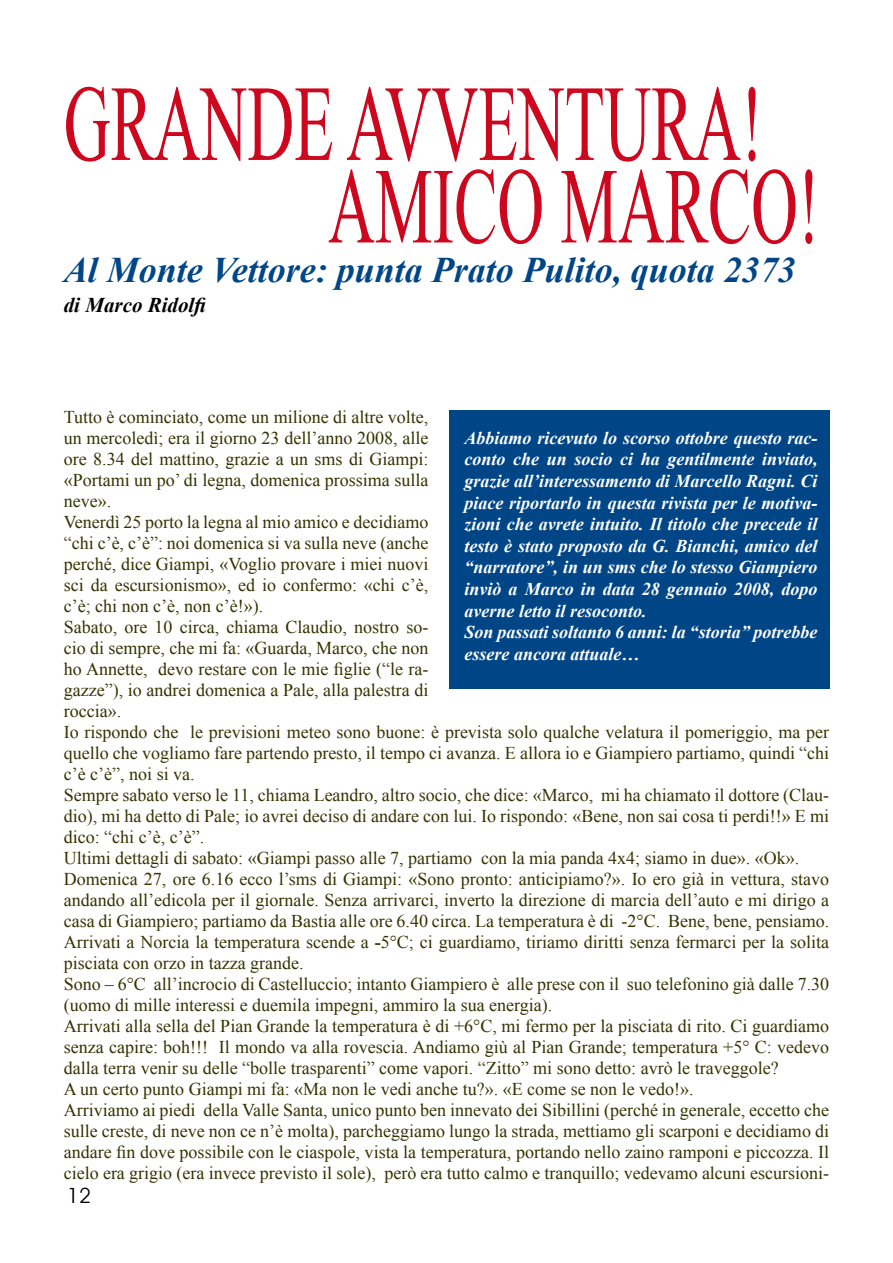
<style>
.page{position:relative;width:893px;height:1263px;background:#fff}
.page>*{position:absolute;margin:0;border:0;box-sizing:border-box;transform-origin:0 0}
.t1{font:108px/82.5px "Times New Roman";color:#cd071e;scale:.6 1}
.t2{font:italic 700 36px "Times New Roman";color:#004687}
.t3{font:italic 700 21px "Times New Roman";color:#000}
.t4{font:21px "Avant Garde IT Cby BT";color:#000}
.t5{font:18px/21px "Times New Roman";color:#330}
.t6{font:italic 700 18px/21.6px "Times New Roman";color:#fff}
.s1{font-weight:700}
</style>
<div class="page">
<div style="left:450px;top:410px;width:380px;height:279px;background:#004687"></div>
<h1 class="t1" style="left:328px;top:81px;width:820px;text-indent:-264px">GRANDE AVVENTURA!<br>AMICO MARCO!</h1>
<h2 class="t2" style="left:64px;top:244px;width:734px">Al Monte Vettore: punta Prato Pulito, quota 2373</h2>
<p class="t3" style="left:64px;top:290px;width:148px">di Marco Ridolfi</p>
<p class="t5" style="left:64px;top:406px;width:767px">Tutto è cominciato, come un milione di altre volte,<br>un mercoledì; era il giorno 23 dell’anno 2008, alle<br>ore 8.34 del mattino, grazie a un sms di Giampi:<br>«Portami un po’ di legna, domenica prossima sulla<br>neve».<br>Venerdì 25 porto la legna al mio amico e decidiamo<br>“chi c’è, c’è”: noi domenica si va sulla neve (anche<br>perché, dice Giampi, «Voglio provare i miei nuovi<br>sci da escursionismo», ed io confermo: «chi c’è,<br>c’è; chi non c’è, non c’è!»).<br>Sabato, ore 10 circa, chiama Claudio, nostro so-<br>cio di sempre, che mi fa: «Guarda, Marco, che non<br>ho Annette, devo restare con le mie figlie (“le ra-<br>gazze”), io andrei domenica a Pale, alla palestra di<br>roccia».<br>Io rispondo che le previsioni meteo sono buone: è prevista solo qualche velatura il pomeriggio, ma per quello che vogliamo fare partendo presto, il tempo ci avanza. E allora io e Giampiero partiamo, quindi “chi c’è c’è”, noi si va.<br>Sempre sabato verso le 11, chiama Leandro, altro socio, che dice: «Marco, mi ha chiamato il dottore (Clau&shy;dio), mi ha detto di Pale; io avrei deciso di andare con lui. Io rispondo: «Bene, non sai cosa ti perdi!!» E mi dico: “chi c’è, c’è”.<br>Ultimi dettagli di sabato: «Giampi passo alle 7, partiamo con la mia panda 4x4; siamo in due». «Ok».<br>Domenica 27, ore 6.16 ecco l’sms di Giampi: «Sono pronto: anticipiamo?». Io ero già in vettura, stavo andando all’edicola per il giornale. Senza arrivarci, inverto la direzione di marcia dell’auto e mi dirigo a casa di Giampiero; partiamo da Bastia alle ore 6.40 circa. La temperatura è di -2°C. Bene, bene, pensiamo.<br>Arrivati a Norcia la temperatura scende a <span class="s1">-</span>5°C; ci guardiamo, tiriamo diritti senza fermarci per la solita pisciata con orzo in tazza grande.<br>Sono – 6°C all’incrocio di Castelluccio; intanto Giampiero è alle prese con il suo telefonino già dalle 7.30 (uomo di mille interessi e duemila impegni, ammiro la sua energia).<br>Arrivati alla sella del Pian Grande la temperatura è di +6°C, mi fermo per la pisciata di rito. Ci guardiamo senza capire: boh!!! Il mondo va alla rovescia. Andiamo giù al Pian Grande; temperatura +5° C: vedevo dalla terra venir su delle “bolle trasparenti” come vapori. “Zitto” mi sono detto: avrò le traveggole?<br>A un certo punto Giampi mi fa: «Ma non le vedi anche tu?». «E come se non le vedo!».<br>Arriviamo ai piedi della Valle Santa, unico punto ben innevato dei Sibillini (perché in generale, eccetto che sulle creste, di neve non ce n’è molta), parcheggiamo lungo la strada, mettiamo gli scarponi e decidiamo di andare fin dove possibile con le ciaspole, vista la temperatura, portando nello zaino ramponi e piccozza. Il cielo era grigio (era invece previsto il sole), però era tutto calmo e tranquillo; vedevamo alcuni escursioni-</p>
<p class="t6" style="left:465px;top:426px;width:354px">Abbiamo ricevuto lo scorso ottobre questo rac&shy;conto che un socio ci ha gentilmente inviato, grazie all’interessamento di Marcello Ragni. Ci piace riportarlo in questa rivista per le motiva&shy;zioni che avrete intuito. Il titolo che precede il testo è stato proposto da G. Bianchi, amico del “narratore”, in un sms che lo stesso Giampiero inviò a Marco in data 28 gennaio 2008, dopo averne letto il resoconto.<br>Son passati soltanto 6 anni: la “storia” potrebbe essere ancora attuale…</p>
<p class="t4" style="left:67px;top:1183px;width:25px">12</p>
</div>
